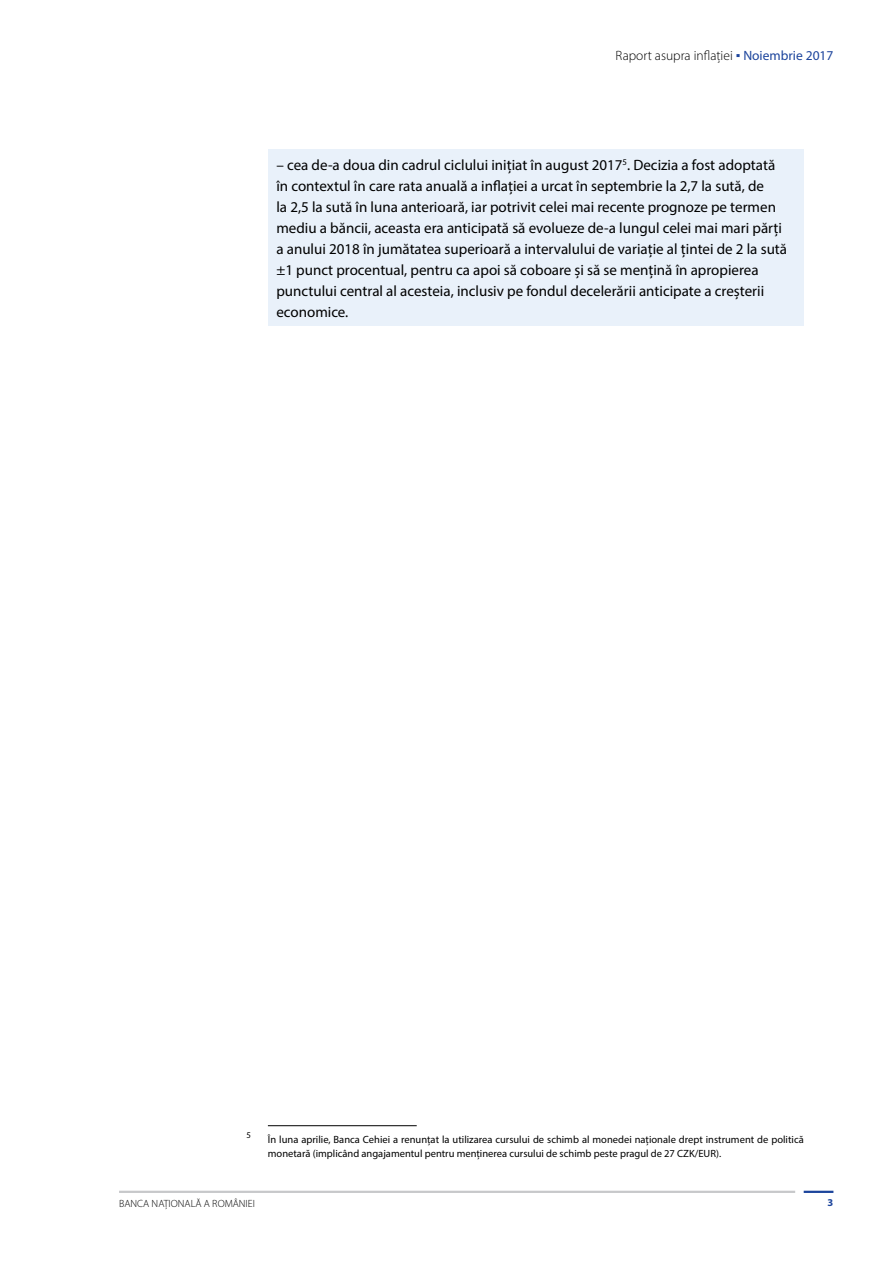
<style>
.page{position:relative;width:893px;height:1263px;background:#fff}
.page>*{position:absolute;margin:0;border:0;box-sizing:border-box;transform-origin:0 0}
.t1{font:15px/21px "Myriad Pro";color:#000}
.t2{font:300 13.5px "Myriad Pro";color:#000}
.t3{font:10.5px/13.5px "Myriad Pro";color:#000}
.t4{font:300 10.5px "Myriad Pro";color:#000}
.t5{font:700 10.5px "Myriad Pro";color:#1c449c}
.t6{font:8.7px "Myriad Pro";color:#000}
.s1{font-family:"Times New Roman";font-weight:400;color:#1c449c}
.s2{font-weight:400;color:#1c449c}
</style>
<div class="page">
<hr style="left:804px;top:1191px;width:29px;height:2px;background:#1c449c">
<hr style="left:119px;top:1191px;width:676px;height:2px;background:#c7c8ca">
<div style="left:268px;top:149px;width:536px;height:176px;background:#e9f1fa"></div>
<hr style="left:268px;top:1125px;width:149px;height:1px;background:#000">
<p class="t2" style="left:616px;top:47px;width:219px">Raport asupra inflației <span class="s1">▪</span> <span class="s2">Noiembrie 2017</span></p>
<p class="t1" style="left:276px;top:154px;width:512px">– cea de-a doua din cadrul ciclului inițiat în august 2017<sup>5</sup>. Decizia a fost adoptată în contextul în care rata anuală a inflației a urcat în septembrie la 2,7 la sută, de<br>la 2,5 la sută în luna anterioară, iar potrivit celei mai recente prognoze pe termen mediu a băncii, aceasta era anticipată să evolueze de-a lungul celei mai mari părți a anului 2018 în jumătatea superioară a intervalului de variație al țintei de 2 la sută ±1 punct procentual, pentru ca apoi să coboare și să se mențină în apropierea punctului central al acesteia, inclusiv pe fondul decelerării anticipate a creșterii economice.</p>
<p class="t6" style="left:247px;top:1130px;width:6px">5</p>
<p class="t3" style="left:268px;top:1133px;width:537px">În luna aprilie, Banca Cehiei a renunțat la utilizarea cursului de schimb al monedei naționale drept instrument de politică monetară (implicând angajamentul pentru menținerea cursului de schimb peste pragul de 27 CZK/EUR).</p>
<p class="t4" style="left:119px;top:1197px;width:137px">BANCA NAȚIONALĂ A ROMÂNIEI</p>
<p class="t5" style="left:828px;top:1195px;width:7px">3</p>
</div>
